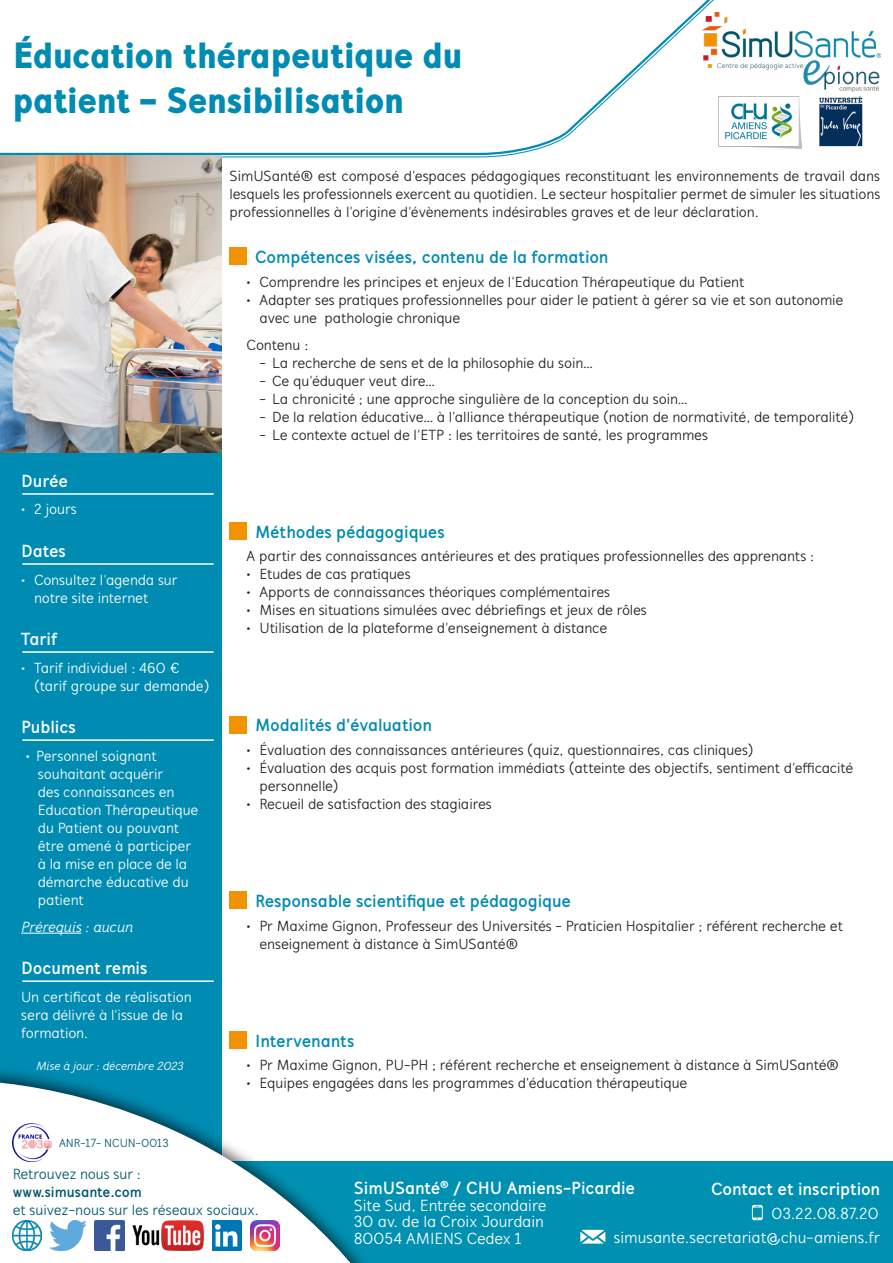
<style>
.page{position:relative;width:893px;height:1263px;background:#fff}
.page>*{position:absolute;margin:0;border:0;box-sizing:border-box;transform-origin:0 0}
.t1{font:900 37.5px/45px "Mucho Sans";color:#008bb2}
.t2{font:700 18px "Mucho Sans";letter-spacing:-.005em;color:#008bb2}
.t3{font:700 18px "Mucho Sans";color:#fff}
.t4{font:16.5px/16.5px "Mucho Sans";letter-spacing:-.01em;color:#fff}
.t5{font:15px/18px "Mucho Sans";letter-spacing:-.005em;color:#231f20}
.t6{font:15px/18px "Mucho Sans";letter-spacing:-.005em;color:#fff}
.t7{font:15px/18px "Mucho Sans";color:#00566e}
.t8{font:italic 15px "Mucho Sans";letter-spacing:-.005em;color:#fff}
.t9{font:italic 12px "Mucho Sans";letter-spacing:-.01em;color:#fff}
.t10{font:12px "Mucho Sans";letter-spacing:-.015em;color:#00566e}
.s1{font-weight:700}
</style>
<div class="page">
<div style="left:0;top:14px;width:221px;height:1147px;background:#008bb2"></div>
<div style="left:13px;top:1161px;width:880px;height:102px;background:#0090b2"></div>
<div style="left:0;top:1064px;width:382px;height:199px;background:#231f20;opacity:.75"></div>
<svg style="left:0;top:1082px;width:370px;height:181px;fill:#fff"></svg>
<svg style="left:752px;top:1205px;width:11px;height:15px"></svg>
<svg style="left:580px;top:1230px;width:25px;height:13px"></svg>
<svg style="left:0;top:0;width:729px;height:156px"></svg>
<img style="left:702px;top:13px;width:178px;height:79px">
<img style="left:718px;top:97px;width:84px;height:51px">
<img style="left:819px;top:96px;width:44px;height:51px">
<img style="left:133px;top:1220px;width:70px;height:30px">
<img style="left:212px;top:1220px;width:29px;height:30px">
<img style="left:250px;top:1220px;width:30px;height:30px">
<img style="left:50px;top:1220px;width:36px;height:30px">
<img style="left:95px;top:1220px;width:29px;height:30px">
<img style="left:13px;top:1220px;width:28px;height:30px">
<img style="left:13px;top:1123px;width:39px;height:38px">
<img style="left:0;top:155px;width:221px;height:298px">
<div style="left:230px;top:248px;width:17px;height:17px;background:#f39200"></div>
<div style="left:230px;top:522px;width:17px;height:17px;background:#f39200"></div>
<div style="left:230px;top:716px;width:17px;height:17px;background:#f39200"></div>
<div style="left:230px;top:892px;width:17px;height:17px;background:#f39200"></div>
<div style="left:230px;top:1031px;width:17px;height:17px;background:#f39200"></div>
<hr style="left:22px;top:493px;width:192px;height:2px;background:#fff">
<hr style="left:22px;top:563px;width:192px;height:2px;background:#fff">
<hr style="left:22px;top:651px;width:192px;height:2px;background:#fff">
<hr style="left:21px;top:933px;width:61px;height:1px;background:#fff">
<hr style="left:22px;top:739px;width:192px;height:2px;background:#fff">
<hr style="left:22px;top:980px;width:192px;height:2px;background:#fff">
<p class="t1" style="left:13px;top:32px;width:451px">Éducation thérapeutique du patient - Sensibilisation</p>
<p class="t5" style="left:230px;top:167px;width:652px;text-align:justify">SimUSanté® est composé d’espaces pédagogiques reconstituant les environnements de travail dans lesquels les professionnels exercent au quotidien. Le secteur hospitalier permet de simuler les situations professionnelles à l’origine d’évènements indésirables graves et de leur déclaration.</p>
<p class="t2" style="left:255px;top:246px;width:355px">Compétences visées, contenu de la formation</p>
<p class="t3" style="left:21px;top:470px;width:48px">Durée</p>
<p class="t6" style="left:21px;top:500px;width:57px">• 2 jours</p>
<p class="t3" style="left:21px;top:540px;width:46px">Dates</p>
<p class="t6" style="left:34px;top:570px;width:145px;text-indent:-13px">• Consultez l’agenda sur notre site internet</p>
<p class="t3" style="left:21px;top:628px;width:38px">Tarif</p>
<p class="t6" style="left:34px;top:658px;width:177px;text-indent:-13px">• Tarif individuel : 460 € (tarif groupe sur demande)</p>
<p class="t3" style="left:21px;top:716px;width:56px">Publics</p>
<p class="t6" style="left:38px;top:746px;width:162px;text-indent:-12px">• Personnel soignant souhaitant acquérir<br>des connaissances en<br>Education Thérapeutique du Patient ou pouvant être amené à participer à la mise en place de la démarche éducative du patient</p>
<p class="t8" style="left:21px;top:918px;width:113px">Prérequis : aucun</p>
<p class="t3" style="left:21px;top:957px;width:128px">Document remis</p>
<p class="t6" style="left:21px;top:988px;width:172px">Un certificat de réalisation sera délivré à l'issue de la formation.</p>
<p class="t9" style="left:36px;top:1059px;width:149px">Mise à jour : décembre 2023</p>
<p class="t10" style="left:59px;top:1136px;width:111px">ANR-17- NCUN-0013</p>
<p class="t5" style="left:247px;top:273px;width:499px">• Comprendre les principes et enjeux de l’Education Thérapeutique du Patient</p>
<p class="t5" style="left:259px;top:291px;width:585px;text-indent:-13px">• Adapter ses pratiques professionnelles pour aider le patient à gérer sa vie et son autonomie avec une pathologie chronique</p>
<p class="t5" style="left:247px;top:336px;width:63px">Contenu :</p>
<p class="t5" style="left:259px;top:354px;width:335px">- La recherche de sens et de la philosophie du soin…</p>
<p class="t5" style="left:259px;top:372px;width:177px">- Ce qu’éduquer veut dire…</p>
<p class="t5" style="left:259px;top:390px;width:430px">- La chronicité ; une approche singulière de la conception du soin…</p>
<p class="t5" style="left:259px;top:408px;width:596px">- De la relation éducative… à l’alliance thérapeutique (notion de normativité, de temporalité)</p>
<p class="t5" style="left:259px;top:426px;width:450px">- Le contexte actuel de l’ETP : les territoires de santé, les programmes</p>
<p class="t2" style="left:255px;top:521px;width:191px">Méthodes pédagogiques</p>
<p class="t5" style="left:247px;top:547px;width:569px">A partir des connaissances antérieures et des pratiques professionnelles des apprenants :</p>
<p class="t5" style="left:247px;top:565px;width:165px">• Etudes de cas pratiques</p>
<p class="t5" style="left:247px;top:583px;width:365px">• Apports de connaissances théoriques complémentaires</p>
<p class="t5" style="left:247px;top:601px;width:402px">• Mises en situations simulées avec débriefings et jeux de rôles</p>
<p class="t5" style="left:247px;top:619px;width:362px">• Utilisation de la plateforme d’enseignement à distance</p>
<p class="t2" style="left:255px;top:714px;width:178px">Modalités d'évaluation</p>
<p class="t5" style="left:247px;top:741px;width:509px">• Évaluation des connaissances antérieures (quiz, questionnaires, cas cliniques)</p>
<p class="t5" style="left:259px;top:759px;width:595px;text-indent:-13px">• Évaluation des acquis post formation immédiats (atteinte des objectifs, sentiment d’efficacité personnelle)</p>
<p class="t5" style="left:247px;top:795px;width:247px">• Recueil de satisfaction des stagiaires</p>
<p class="t2" style="left:255px;top:890px;width:317px">Responsable scientifique et pédagogique</p>
<p class="t5" style="left:259px;top:916px;width:585px;text-indent:-13px">• Pr Maxime Gignon, Professeur des Universités - Praticien Hospitalier ; référent recherche et enseignement à distance à SimUSanté®</p>
<p class="t2" style="left:255px;top:1030px;width:101px">Intervenants</p>
<p class="t5" style="left:247px;top:1056px;width:594px">• Pr Maxime Gignon, PU-PH ; référent recherche et enseignement à distance à SimUSanté®</p>
<p class="t5" style="left:247px;top:1074px;width:442px">• Equipes engagées dans les programmes d'éducation thérapeutique</p>
<p class="t7" style="left:13px;top:1164px;width:248px">Retrouvez nous sur : <span class="s1">www.simusante.com<br></span>et suivez-nous sur les réseaux sociaux.</p>
<p class="t3" style="left:354px;top:1177px;width:283px">SimUSanté<sup>®</sup> / CHU Amiens-Picardie</p>
<p class="t4" style="left:354px;top:1197px;width:194px">Site Sud, Entrée secondaire<br>30 av. de la Croix Jourdain<br>80054 AMIENS Cedex 1</p>
<p class="t4" style="left:614px;top:1201px;width:268px;line-height:24.2px;text-align:right">03.22.08.87.20 simusante.secretariat@chu-amiens.fr</p>
<p class="t3" style="left:711px;top:1178px;width:171px">Contact et inscription</p>
</div>
